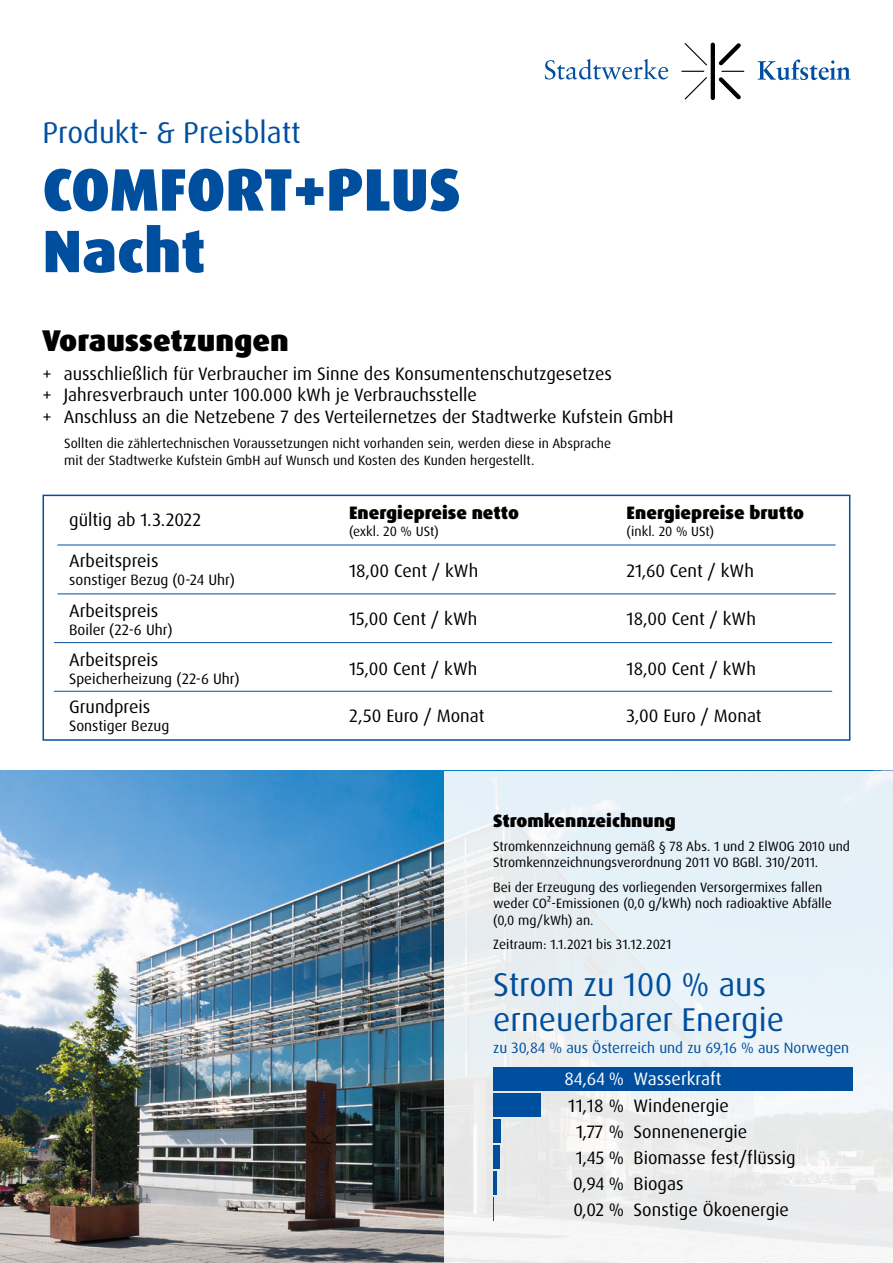
<style>
.page{position:relative;width:893px;height:1263px;background:#fff}
.page>*{position:absolute;margin:0;border:0;box-sizing:border-box;transform-origin:0 0}
.t1{font:900 60px "Dax Pro";color:#004f9f}
.t2{font:33px "Dax Pro";color:#004f9f}
.t3{font:30px "Dax Pro";color:#004f9f}
.t4{font:900 30px "Dax Pro";color:#000}
.t5{font:18px "Dax Pro";color:#000}
.t6{font:900 18px "Dax Pro";color:#000}
.t7{font:18px "Dax Pro";letter-spacing:-.005em;color:#fff}
.t8{font:15px "Dax Pro";color:#000}
.t9{font:15px "Dax Pro";color:#004f9f}
.t10{font:13.5px/16.2px "Dax Pro";color:#000}
</style>
<div class="page">
<img style="left:0;top:771px;width:444px;height:492px">
<svg style="left:545px;top:59px;width:123px;height:21px"></svg>
<svg style="left:758px;top:59px;width:92px;height:21px"></svg>
<svg style="left:681px;top:43px;width:64px;height:57px"></svg>
<hr style="left:711px;top:45px;width:4px;height:53px;background:#000">
<div style="left:444px;top:771px;width:449px;height:492px;background:linear-gradient(to bottom,#e4f1f9,#f0efee)"></div>
<div style="left:43px;top:495px;width:807px;height:246px;background:#fff;border:2px solid #004f9f"></div>
<hr style="left:57px;top:545px;width:779px;height:1px;background:#004f9f">
<hr style="left:58px;top:593px;width:778px;height:1px;background:#004f9f">
<hr style="left:54px;top:642px;width:778px;height:1px;background:#004f9f">
<hr style="left:54px;top:691px;width:778px;height:1px;background:#004f9f">
<svg style="left:493px;top:1197px;width:1px;height:23px"></svg>
<div style="left:493px;top:1067px;width:360px;height:23px;background:#004f9f"></div>
<div style="left:493px;top:1093px;width:48px;height:23px;background:#004f9f"></div>
<div style="left:493px;top:1145px;width:6px;height:23px;background:#004f9f"></div>
<hr style="left:493px;top:1171px;width:4px;height:23px;background:#004f9f">
<div style="left:493px;top:1119px;width:8px;height:23px;background:#004f9f"></div>
<p class="t3" style="left:43px;top:113px;width:260px">Produkt- &amp; Preisblatt</p>
<p class="t1" style="left:43px;top:151px;width:420px">COMFORT+PLUS</p>
<p class="t1" style="left:43px;top:212px;width:164px">Nacht</p>
<p class="t4" style="left:43px;top:321px;width:248px">Voraussetzungen</p>
<p class="t5" style="left:43px;top:362px;width:571px">+ ausschließlich für Verbraucher im Sinne des Konsumentenschutzgesetzes</p>
<p class="t5" style="left:43px;top:383px;width:436px">+ Jahresverbrauch unter 100.000 kWh je Verbrauchsstelle</p>
<p class="t5" style="left:43px;top:405px;width:633px">+ Anschluss an die Netzebene 7 des Verteilernetzes der Stadtwerke Kufstein GmbH</p>
<p class="t10" style="left:64px;top:436px;width:548px">Sollten die zählertechnischen Voraussetzungen nicht vorhanden sein, werden diese in Absprache</p>
<p class="t10" style="left:64px;top:452px;width:472px">mit der Stadtwerke Kufstein GmbH auf Wunsch und Kosten des Kunden hergestellt.</p>
<p class="t5" style="left:69px;top:508px;width:133px">gültig ab 1.3.2022</p>
<p class="t5" style="left:69px;top:549px;width:91px">Arbeitspreis</p>
<p class="t8" style="left:69px;top:570px;width:167px">sonstiger Bezug (0-24 Uhr)</p>
<p class="t5" style="left:69px;top:599px;width:91px">Arbeitspreis</p>
<p class="t8" style="left:69px;top:620px;width:105px">Boiler (22-6 Uhr)</p>
<p class="t5" style="left:69px;top:648px;width:91px">Arbeitspreis</p>
<p class="t8" style="left:69px;top:669px;width:172px">Speicherheizung (22-6 Uhr)</p>
<p class="t5" style="left:69px;top:695px;width:83px">Grundpreis</p>
<p class="t8" style="left:69px;top:716px;width:102px">Sonstiger Bezug</p>
<p class="t6" style="left:349px;top:501px;width:171px">Energiepreise netto</p>
<p class="t10" style="left:349px;top:523px;width:91px">(exkl. 20 % USt)</p>
<p class="t6" style="left:627px;top:501px;width:179px">Energiepreise brutto</p>
<p class="t10" style="left:627px;top:523px;width:89px">(inkl. 20 % USt)</p>
<p class="t5" style="left:349px;top:559px;width:131px">18,00 Cent / kWh</p>
<p class="t5" style="left:627px;top:559px;width:129px">21,60 Cent / kWh</p>
<p class="t5" style="left:349px;top:607px;width:130px">15,00 Cent / kWh</p>
<p class="t5" style="left:349px;top:657px;width:130px">15,00 Cent / kWh</p>
<p class="t5" style="left:349px;top:704px;width:137px">2,50 Euro / Monat</p>
<p class="t5" style="left:627px;top:607px;width:131px">18,00 Cent / kWh</p>
<p class="t5" style="left:627px;top:657px;width:131px">18,00 Cent / kWh</p>
<p class="t5" style="left:627px;top:704px;width:137px">3,00 Euro / Monat</p>
<p class="t6" style="left:493px;top:809px;width:184px">Stromkennzeichnung</p>
<p class="t10" style="left:493px;top:838px;width:358px">Stromkennzeichnung gemäß § 78 Abs. 1 und 2 ElWOG 2010 und<br>Stromkennzeichnungsverordnung 2011 VO BGBl. 310/2011.</p>
<p class="t10" style="left:493px;top:879px;width:340px">Bei der Erzeugung des vorliegenden Versorgermixes fallen weder CO²-Emissionen (0,0 g/kWh) noch radioaktive Abfälle (0,0 mg/kWh) an.</p>
<p class="t10" style="left:493px;top:936px;width:180px">Zeitraum: 1.1.2021 bis 31.12.2021</p>
<p class="t2" style="left:493px;top:963px;width:274px">Strom zu 100 % aus</p>
<p class="t2" style="left:493px;top:998px;width:292px">erneuerbarer Energie</p>
<p class="t9" style="left:493px;top:1038px;width:358px">zu 30,84 % aus Österreich und zu 69,16 % aus Norwegen</p>
<p class="t7" style="left:565px;top:1067px;width:61px">84,64 %</p>
<p class="t7" style="left:634px;top:1067px;width:90px">Wasserkraft</p>
<p class="t5" style="left:568px;top:1094px;width:57px">11,18 %</p>
<p class="t5" style="left:576px;top:1146px;width:50px">1,45 %</p>
<p class="t5" style="left:576px;top:1120px;width:50px">1,77 %</p>
<p class="t5" style="left:634px;top:1094px;width:97px">Windenergie</p>
<p class="t5" style="left:634px;top:1146px;width:164px">Biomasse fest/flüssig</p>
<p class="t5" style="left:634px;top:1120px;width:115px">Sonnenenergie</p>
<p class="t5" style="left:573px;top:1172px;width:52px">0,94 %</p>
<p class="t5" style="left:634px;top:1172px;width:51px">Biogas</p>
<p class="t5" style="left:573px;top:1198px;width:52px">0,02 %</p>
<p class="t5" style="left:634px;top:1198px;width:157px">Sonstige Ökoenergie</p>
</div>
